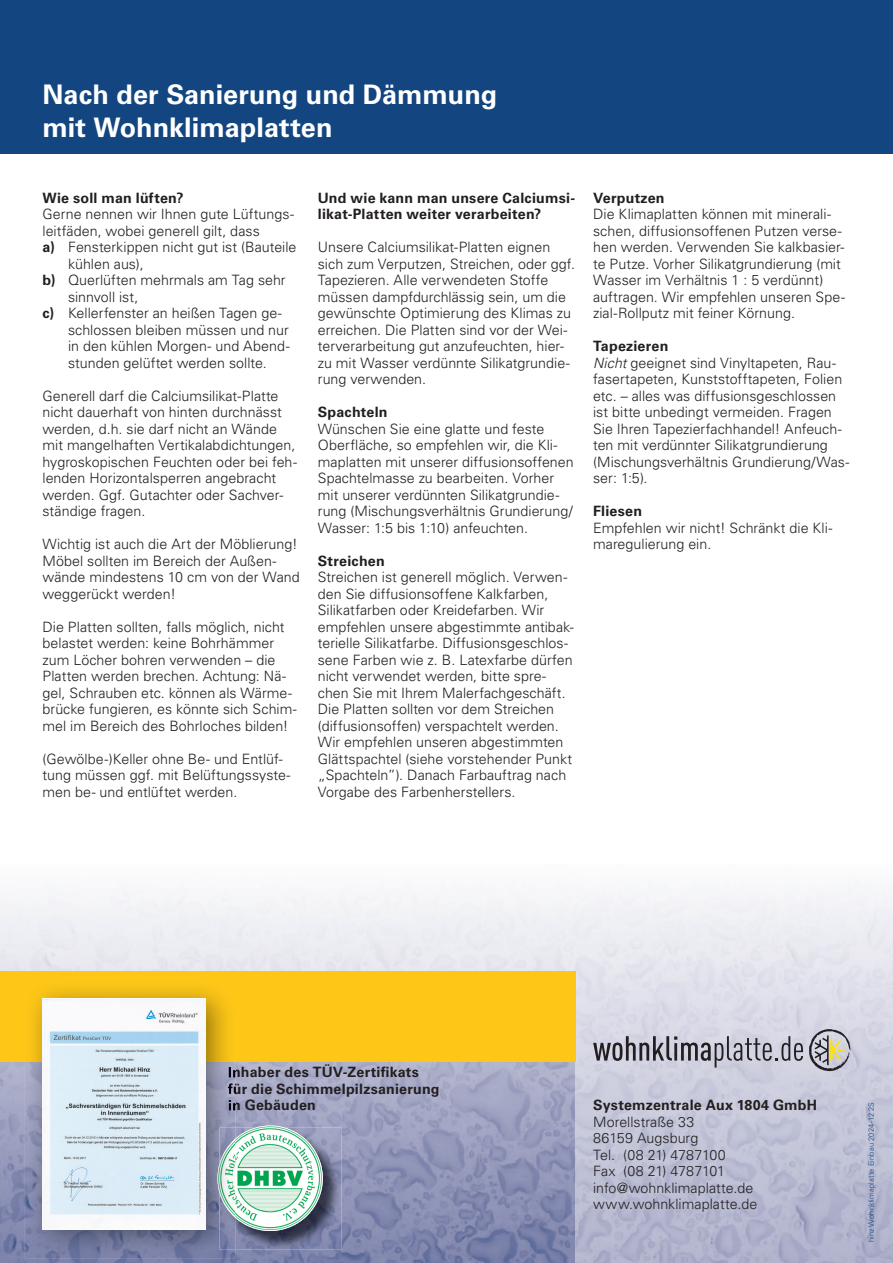
<style>
.page{position:relative;width:893px;height:1263px;background:#fff}
.page>*{position:absolute;margin:0;border:0;box-sizing:border-box;transform-origin:0 0}
.t1{font:700 27px/33px "Univers LT Std";color:#fff}
.t2{font:300 14.25px/16.5px "Univers LT Std";color:#231f20}
.t3{font:700 14.25px/16.5px "Univers LT Std";letter-spacing:.015em;color:#231f20}
.t4{font:300 7.5px "Univers LT Std";letter-spacing:.015em;color:#134680}
.s1{font-weight:700}
.s2{font-style:italic}
</style>
<div class="page">
<img style="left:0;top:887px;width:893px;height:125px">
<img style="left:575px;top:1012px;width:318px;height:251px">
<img style="left:0;top:1061px;width:575px;height:202px">
<div style="left:0;top:0;width:893px;height:153px;background:#134680"></div>
<div style="left:0;top:971px;width:575px;height:90px;background:#fec718"></div>
<img style="left:235px;top:1128px;width:107px;height:122px">
<img style="left:235px;top:1125px;width:35px;height:106px">
<img style="left:25px;top:989px;width:210px;height:270px">
<svg style="left:229px;top:1065px;width:6px;height:13px"></svg>
<img style="left:228px;top:1083px;width:7px;height:14px">
<svg style="left:229px;top:1100px;width:6px;height:11px"></svg>
<img style="left:217px;top:1139px;width:18px;height:79px">
<img style="left:43px;top:998px;width:163px;height:231px">
<svg style="left:809px;top:1029px;width:41px;height:42px;background:#acaaa6"></svg>
<svg style="left:593px;top:1036px;width:210px;height:31px;background:#a6a6b1"></svg>
<h1 class="t1" style="left:43px;top:78px;width:456px">Nach der Sanierung und Dämmung mit Wohnklimaplatten</h1>
<p class="t3" style="left:43px;top:190px;width:142px">Wie soll man lüften?</p>
<p class="t2" style="left:43px;top:206px;width:253px">Gerne nennen wir Ihnen gute Lüftungs-</p>
<p class="t2" style="left:43px;top:222px;width:219px">leitfäden, wobei generell gilt, dass</p>
<p class="t2" style="left:43px;top:239px;width:256px"><span class="s1">a)</span> Fensterkippen nicht gut ist (Bauteile</p>
<p class="t2" style="left:68px;top:255px;width:77px">kühlen aus),</p>
<p class="t2" style="left:43px;top:272px;width:245px"><span class="s1">b)</span> Querlüften mehrmals am Tag sehr</p>
<p class="t2" style="left:68px;top:288px;width:72px">sinnvoll ist,</p>
<p class="t2" style="left:43px;top:305px;width:241px"><span class="s1">c)</span> Kellerfenster an heißen Tagen ge-</p>
<p class="t2" style="left:68px;top:321px;width:222px">schlossen bleiben müssen und nur</p>
<p class="t2" style="left:68px;top:338px;width:223px">in den kühlen Morgen- und Abend-</p>
<p class="t2" style="left:68px;top:354px;width:200px">stunden gelüftet werden sollte.</p>
<p class="t2" style="left:43px;top:387px;width:256px">Generell darf die Calciumsilikat-Platte nicht dauerhaft von hinten durchnässt werden, d.h. sie darf nicht an Wände mit mangelhaften Vertikalabdichtungen, hygroskopischen Feuchten oder bei feh&shy;lenden Horizontalsperren angebracht werden. Ggf. Gutachter oder Sachver&shy;ständige fragen.</p>
<p class="t2" style="left:43px;top:536px;width:259px">Wichtig ist auch die Art der Möblierung!<br>Möbel sollten im Bereich der Außen&shy;wände mindestens 10 cm von der Wand weggerückt werden!</p>
<p class="t2" style="left:43px;top:619px;width:256px">Die Platten sollten, falls möglich, nicht belastet werden: keine Bohrhämmer zum Löcher bohren verwenden – die Platten werden brechen. Achtung: Nä&shy;gel, Schrauben etc. können als Wärme&shy;brücke fungieren, es könnte sich Schim&shy;mel im Bereich des Bohrloches bilden!</p>
<p class="t2" style="left:43px;top:751px;width:250px">(Gewölbe-)Keller ohne Be- und Entlüf&shy;tung müssen ggf. mit Belüftungssyste&shy;men be- und entlüftet werden.</p>
<p class="t3" style="left:318px;top:190px;width:259px">Und wie kann man unsere Calciumsi&shy;likat-Platten weiter verarbeiten?</p>
<p class="t2" style="left:318px;top:239px;width:259px">Unsere Calciumsilikat-Platten eignen sich zum Verputzen, Streichen, oder ggf.<br>Tapezieren. Alle verwendeten Stoffe müssen dampfdurchlässig sein, um die gewünschte Optimierung des Klimas zu erreichen. Die Platten sind vor der Wei&shy;terverarbeitung gut anzufeuchten, hier&shy;zu mit Wasser verdünnte Silikatgrundie&shy;rung verwenden.</p>
<p class="t3" style="left:318px;top:404px;width:71px">Spachteln</p>
<p class="t2" style="left:318px;top:421px;width:257px">Wünschen Sie eine glatte und feste Oberfläche, so empfehlen wir, die Kli&shy;maplatten mit unserer diffusionsoffenen Spachtelmasse zu bearbeiten. Vorher mit unserer verdünnten Silikatgrundie&shy;rung (Mischungsverhältnis Grundierung/ Wasser: 1:5 bis 1:10) anfeuchten.</p>
<p class="t3" style="left:318px;top:553px;width:68px">Streichen</p>
<p class="t2" style="left:318px;top:569px;width:258px">Streichen ist generell möglich. Verwen&shy;den Sie diffusionsoffene Kalkfarben, Silikatfarben oder Kreidefarben. Wir empfehlen unsere abgestimmte antibak&shy;terielle Silikatfarbe. Diffusionsgeschlos&shy;sene Farben wie z. B. Latexfarbe dürfen nicht verwendet werden, bitte spre&shy;chen Sie mit Ihrem Malerfachgeschäft.<br>Die Platten sollten vor dem Streichen (diffusionsoffen) verspachtelt werden.<br>Wir empfehlen unseren abgestimmten Glättspachtel (siehe vorstehender Punkt „Spachteln”). Danach Farbauftrag nach Vorgabe des Farbenherstellers.</p>
<p class="t3" style="left:593px;top:190px;width:73px">Verputzen</p>
<p class="t2" style="left:593px;top:206px;width:253px">Die Klimaplatten können mit minerali&shy;schen, diffusionsoffenen Putzen verse&shy;hen werden. Verwenden Sie kalkbasier&shy;te Putze. Vorher Silikatgrundierung (mit Wasser im Verhältnis 1 : 5 verdünnt) auftragen. Wir empfehlen unseren Spe&shy;zial-Rollputz mit feiner Körnung.</p>
<p class="t2" style="left:593px;top:338px;width:258px"><span class="s1">Tapezieren<br></span><span class="s2">Nicht</span> geeignet sind Vinyltapeten, Rau&shy;fasertapeten, Kunststofftapeten, Folien etc. – alles was diffusionsgeschlossen ist bitte unbedingt vermeiden. Fragen Sie Ihren Tapezierfachhandel! Anfeuch&shy;ten mit verdünnter Silikatgrundierung (Mischungsverhältnis Grundierung/Was&shy;ser: 1:5).</p>
<p class="t3" style="left:593px;top:503px;width:50px">Fliesen</p>
<p class="t2" style="left:593px;top:520px;width:241px">Empfehlen wir nicht! Schränkt die Kli&shy;maregulierung ein.</p>
<p class="t3" style="left:228px;top:1064px;width:213px">Inhaber des TÜV-Zertifikats für die Schimmelpilzsanierung in Gebäuden</p>
<p class="t3" style="left:593px;top:1097px;width:225px">Systemzentrale Aux 1804 GmbH</p>
<p class="t2" style="left:593px;top:1113px;width:166px">Morellstraße 33<br>86159 Augsburg<br>Tel. (08 21) 4787100<br>Fax (08 21) 4787101 info@wohnklimaplatte.de www.wohnklimaplatte.de</p>
<p class="t4" style="left:867px;top:1242px;width:142px;rotate:-90deg">hinz Wohnklimaplatte Einbau 2024-12 2S</p>
</div>
